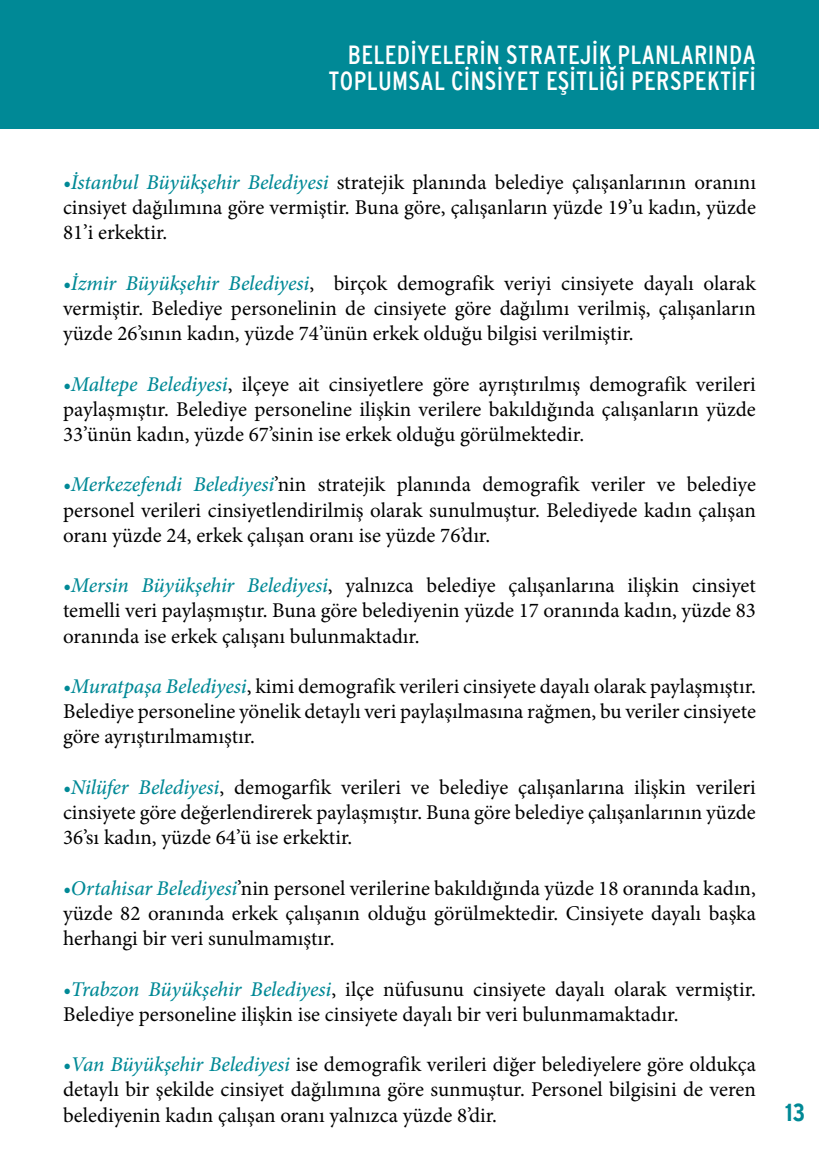
<style>
.page{position:relative;width:819px;height:1166px;background:#fff}
.page>*{position:absolute;margin:0;border:0;box-sizing:border-box;transform-origin:0 0}
.t1{font:condensed 26.25px/26.2px "Interstate";letter-spacing:.015em;color:#fff;text-align:right}
.t2{font:700 condensed 24.5px "Interstate";color:#008996}
.t3{font:21px/25.2px "Minion Pro";color:#000;text-align:justify}
.s1{font-weight:500;font-style:italic;color:#008996}
</style>
<div class="page">
<div style="left:37px;top:0;width:782px;height:129px;background:#008996"></div>
<div style="left:0;top:0;width:37px;height:129px;background:#008996"></div>
<p class="t1" style="left:328px;top:43px;width:429px">BELEDİYELERİN STRATEJİK PLANLARINDA<br>TOPLUMSAL CİNSİYET EŞİTLİĞİ PERSPEKTİFİ</p>
<p class="t3" style="left:63px;top:170px;width:694px"><span class="s1">•İstanbul Büyükşehir Belediyesi</span> stratejik planında belediye çalışanlarının oranını cinsiyet dağılımına göre vermiştir. Buna göre, çalışanların yüzde 19’u kadın, yüzde 81’i erkektir.</p>
<p class="t3" style="left:63px;top:270px;width:694px"><span class="s1">•İzmir Büyükşehir Belediyesi</span>, birçok demografik veriyi cinsiyete dayalı olarak vermiştir. Belediye personelinin de cinsiyete göre dağılımı verilmiş, çalışanların yüzde 26’sının kadın, yüzde 74’ünün erkek olduğu bilgisi verilmiştir.</p>
<p class="t3" style="left:63px;top:371px;width:694px"><span class="s1">•Maltepe Belediyesi</span>, ilçeye ait cinsiyetlere göre ayrıştırılmış demografik verileri paylaşmıştır. Belediye personeline ilişkin verilere bakıldığında çalışanların yüzde 33’ünün kadın, yüzde 67’sinin ise erkek olduğu görülmektedir.</p>
<p class="t3" style="left:63px;top:472px;width:694px"><span class="s1">•Merkezefendi Belediyesi</span>’nin stratejik planında demografik veriler ve belediye personel verileri cinsiyetlendirilmiş olarak sunulmuştur. Belediyede kadın çalışan oranı yüzde 24, erkek çalışan oranı ise yüzde 76’dır.</p>
<p class="t3" style="left:63px;top:573px;width:694px"><span class="s1">•Mersin Büyükşehir Belediyesi</span>, yalnızca belediye çalışanlarına ilişkin cinsiyet temelli veri paylaşmıştır. Buna göre belediyenin yüzde 17 oranında kadın, yüzde 83 oranında ise erkek çalışanı bulunmaktadır.</p>
<p class="t3" style="left:63px;top:674px;width:694px"><span class="s1">•Muratpaşa Belediyesi</span>, kimi demografik verileri cinsiyete dayalı olarak paylaşmıştır.<br>Belediye personeline yönelik detaylı veri paylaşılmasına rağmen, bu veriler cinsiyete göre ayrıştırılmamıştır.</p>
<p class="t3" style="left:63px;top:774px;width:694px"><span class="s1">•Nilüfer Belediyesi</span>, demogarfik verileri ve belediye çalışanlarına ilişkin verileri cinsiyete göre değerlendirerek paylaşmıştır. Buna göre belediye çalışanlarının yüzde 36’sı kadın, yüzde 64’ü ise erkektir.</p>
<p class="t3" style="left:63px;top:875px;width:694px"><span class="s1">•Ortahisar Belediyesi</span>’nin personel verilerine bakıldığında yüzde 18 oranında kadın, yüzde 82 oranında erkek çalışanın olduğu görülmektedir. Cinsiyete dayalı başka herhangi bir veri sunulmamıştır.</p>
<p class="t3" style="left:63px;top:976px;width:694px"><span class="s1">•Trabzon Büyükşehir Belediyesi</span>, ilçe nüfusunu cinsiyete dayalı olarak vermiştir.<br>Belediye personeline ilişkin ise cinsiyete dayalı bir veri bulunmamaktadır.</p>
<p class="t3" style="left:63px;top:1052px;width:694px"><span class="s1">•Van Büyükşehir Belediyesi</span> ise demografik verileri diğer belediyelere göre oldukça detaylı bir şekilde cinsiyet dağılımına göre sunmuştur. Personel bilgisini de veren belediyenin kadın çalışan oranı yalnızca yüzde 8’dir.</p>
<p class="t2" style="left:785px;top:1102px;width:22px">13</p>
</div>
